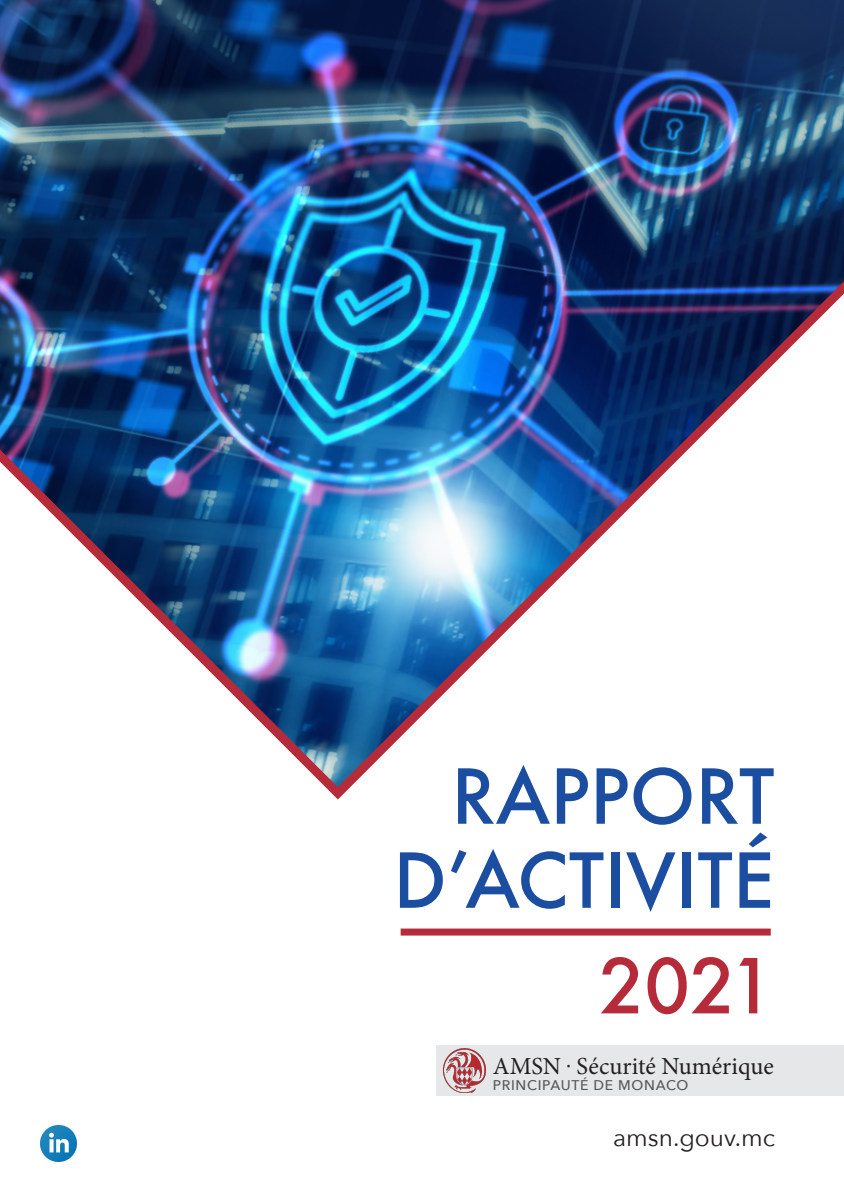
<style>
.page{position:relative;width:844px;height:1191px;background:#fff}
.page>*{position:absolute;margin:0;border:0;box-sizing:border-box;transform-origin:0 0}
.t1{font:500 73.5px/84px "Futura";color:#1b4ea1;text-align:right}
.t2{font:500 73.5px "Futura";color:#b62b39}
.t3{font:24.5px "Minion Pro";color:#231f20}
.t4{font:24.5px "Avenir Next";color:#231f20}
.t5{font:500 14px "Avenir Next";letter-spacing:.05em;color:#57585a}
</style>
<div class="page">
<div style="left:437px;top:1045px;width:406px;height:50px;background:#e6e7e9"></div>
<img style="left:443px;top:1049px;width:43px;height:43px">
<img style="left:40px;top:1125px;width:36px;height:36px">
<div style="left:400px;top:928px;width:370px;height:7px;background:#b62b39"></div>
<img style="left:0;top:0;width:843px;height:800px">
<h1 class="t1" style="left:393px;top:753px;width:382px">RAPPORT<br>D’ACTIVITÉ</h1>
<h1 class="t2" style="left:599px;top:935px;width:177px">2021</h1>
<p class="t3" style="left:492px;top:1049px;width:282px">AMSN . Sécurité Numérique</p>
<p class="t5" style="left:492px;top:1072px;width:197px">PRINCIPAUTÉ DE MONACO</p>
<p class="t4" style="left:613px;top:1116px;width:163px">amsn.gouv.mc</p>
</div>
